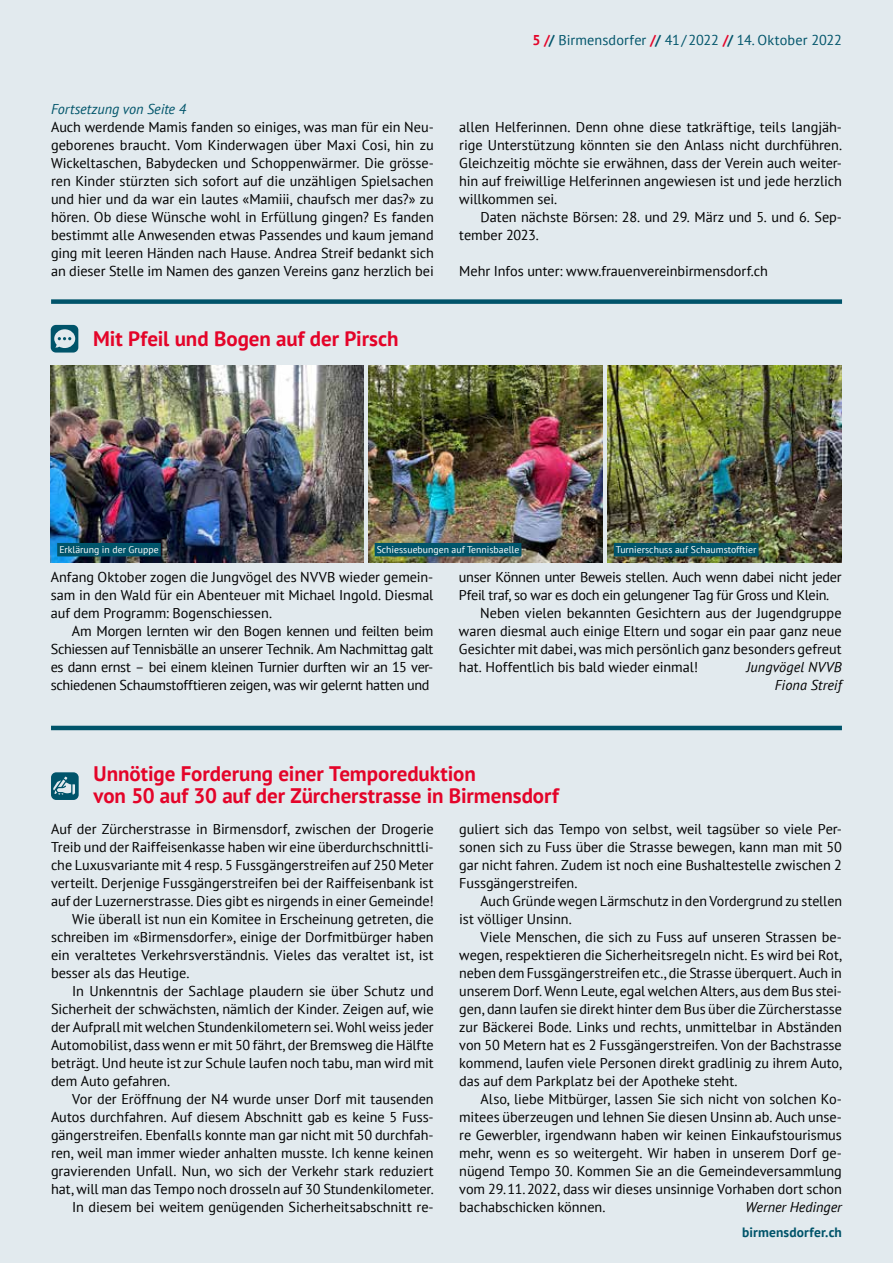
<style>
.page{position:relative;width:893px;height:1263px;background:#e2eaee}
.page>*{position:absolute;margin:0;border:0;box-sizing:border-box;transform-origin:0 0}
.t1{font:700 21px/21.8px "PT Sans";letter-spacing:-.005em;color:#e40429}
.t2{font:14.25px/18px "PT Sans";letter-spacing:-.005em;color:#000;text-align:justify}
.t3{font:14.25px "PT Sans";letter-spacing:-.025em;color:#000}
.t4{font:14.25px "PT Sans";letter-spacing:.005em;color:#00546a}
.t5{font:italic 14.25px/18px "PT Sans";color:#000;text-align:right}
.t6{font:italic 14.25px "PT Sans";letter-spacing:-.005em;color:#00546a}
.t7{font:700 13.5px "PT Sans";letter-spacing:.01em;color:#00546a}
.t8{font:9.75px "PT Sans";color:#fff}
.s1{font-weight:700;color:#e40429}
.s2{font-weight:700}
</style>
<div class="page">
<hr style="left:51px;top:726px;width:791px;height:4px;background:#00546a">
<div style="left:51px;top:299px;width:791px;height:5px;background:#00546a"></div>
<svg style="left:51px;top:325px;width:27px;height:28px"></svg>
<img style="left:51px;top:366px;width:312px;height:197px">
<img style="left:368px;top:366px;width:235px;height:197px">
<img style="left:607px;top:366px;width:235px;height:197px">
<div style="left:57px;top:543px;width:104px;height:13px;background:#00546a"></div>
<div style="left:375px;top:543px;width:146px;height:13px;background:#00546a"></div>
<div style="left:614px;top:543px;width:145px;height:13px;background:#00546a"></div>
<svg style="left:51px;top:772px;width:28px;height:28px"></svg>
<p class="t4" style="left:532px;top:31px;width:311px"><span class="s1">5 /</span><span class="s2">/</span> Birmensdorfer <span class="s1">/</span><span class="s2">/</span> 41/2022 <span class="s1">/</span><span class="s2">/</span> 14. Oktober 2022</p>
<p class="t6" style="left:51px;top:100px;width:137px">Fortsetzung von Seite 4</p>
<p class="t2" style="left:51px;top:117px;width:384px">Auch werdende Mamis fanden so einiges, was man für ein Neu&shy;geborenes braucht. Vom Kinderwagen über Maxi Cosi, hin zu Wickeltaschen, Babydecken und Schoppenwärmer. Die grösse&shy;ren Kinder stürzten sich sofort auf die unzähligen Spielsachen und hier und da war ein lautes «Mamiii, chaufsch mer das?» zu hören. Ob diese Wünsche wohl in Erfüllung gingen? Es fanden bestimmt alle Anwesenden etwas Passendes und kaum jemand ging mit leeren Händen nach Hause. Andrea Streif bedankt sich an dieser Stelle im Namen des ganzen Vereins ganz herzlich bei</p>
<p class="t2" style="left:459px;top:117px;width:384px">allen Helferinnen. Denn ohne diese tatkräftige, teils langjäh&shy;rige Unterstützung könnten sie den Anlass nicht durchführen.<br>Gleichzeitig möchte sie erwähnen, dass der Verein auch weiter&shy;hin auf freiwillige Helferinnen angewiesen ist und jede herzlich willkommen sei.</p>
<p class="t2" style="left:459px;top:207px;width:384px;text-indent:21px">Daten nächste Börsen: 28. und 29. März und 5. und 6. Sep&shy;tember 2023.</p>
<p class="t2" style="left:459px;top:261px;width:310px">Mehr Infos unter: www.frauenvereinbirmensdorf.ch</p>
<h1 class="t1" style="left:93px;top:327px;width:307px">Mit Pfeil und Bogen auf der Pirsch</h1>
<p class="t8" style="left:59px;top:543px;width:101px">Erklärung in der Gruppe</p>
<p class="t8" style="left:377px;top:543px;width:144px">Schiessuebungen auf Tennisbaelle</p>
<p class="t8" style="left:616px;top:543px;width:142px">Turnierschuss auf Schaumstofftier</p>
<p class="t2" style="left:51px;top:567px;width:384px">Anfang Oktober zogen die Jungvögel des NVVB wieder gemein&shy;sam in den Wald für ein Abenteuer mit Michael Ingold. Diesmal auf dem Programm: Bogenschiessen.</p>
<p class="t2" style="left:51px;top:621px;width:384px;text-indent:21px">Am Morgen lernten wir den Bogen kennen und feilten beim Schiessen auf Tennisbälle an unserer Technik. Am Nachmittag galt es dann ernst – bei einem kleinen Turnier durften wir an 15 ver&shy;schiedenen Schaumstofftieren zeigen, was wir gelernt hatten und</p>
<p class="t3" style="left:459px;top:568px;width:384px">unser Können unter Beweis stellen. Auch wenn dabei nicht jeder</p>
<p class="t3" style="left:459px;top:586px;width:372px">Pfeil traf, so war es doch ein gelungener Tag für Gross und Klein.</p>
<p class="t2" style="left:480px;top:603px;width:363px">Neben vielen bekannten Gesichtern aus der Jugendgruppe</p>
<p class="t2" style="left:459px;top:621px;width:384px">waren diesmal auch einige Eltern und sogar ein paar ganz neue</p>
<p class="t2" style="left:459px;top:639px;width:384px">Gesichter mit dabei, was mich persönlich ganz besonders gefreut</p>
<p class="t2" style="left:459px;top:657px;width:241px">hat. Hoffentlich bis bald wieder einmal!</p>
<p class="t5" style="left:746px;top:657px;width:97px">Jungvögel NVVB<br>Fiona Streif</p>
<h1 class="t1" style="left:94px;top:763px;width:467px">Unnötige Forderung einer Temporeduktion<br>von 50 auf 30 auf der Zürcherstrasse in Birmensdorf</h1>
<p class="t2" style="left:51px;top:819px;width:384px">Auf der Zürcherstrasse in Birmensdorf, zwischen der Drogerie</p>
<p class="t2" style="left:51px;top:837px;width:384px">Treib und der Raiffeisenkasse haben wir eine überdurchschnittli-</p>
<p class="t2" style="left:51px;top:855px;width:384px">che Luxusvariante mit 4 resp. 5 Fussgängerstreifen auf 250 Meter</p>
<p class="t2" style="left:51px;top:873px;width:384px">verteilt. Derjenige Fussgängerstreifen bei der Raiffeisenbank ist</p>
<p class="t2" style="left:51px;top:891px;width:384px">auf der Luzernerstrasse. Dies gibt es nirgends in einer Gemeinde!</p>
<p class="t2" style="left:72px;top:909px;width:363px">Wie überall ist nun ein Komitee in Erscheinung getreten, die</p>
<p class="t2" style="left:51px;top:927px;width:384px">schreiben im «Birmensdorfer», einige der Dorfmitbürger haben</p>
<p class="t2" style="left:51px;top:945px;width:384px">ein veraltetes Verkehrsverständnis. Vieles das veraltet ist, ist</p>
<p class="t2" style="left:51px;top:963px;width:140px">besser als das Heutige.</p>
<p class="t2" style="left:72px;top:981px;width:363px">In Unkenntnis der Sachlage plaudern sie über Schutz und</p>
<p class="t2" style="left:51px;top:999px;width:384px">Sicherheit der schwächsten, nämlich der Kinder. Zeigen auf, wie</p>
<p class="t2" style="left:51px;top:1017px;width:384px">der Aufprall mit welchen Stundenkilometern sei. Wohl weiss jeder</p>
<p class="t2" style="left:51px;top:1035px;width:384px">Automobilist, dass wenn er mit 50 fährt, der Bremsweg die Hälfte</p>
<p class="t2" style="left:51px;top:1053px;width:384px">beträgt. Und heute ist zur Schule laufen noch tabu, man wird mit</p>
<p class="t2" style="left:51px;top:1071px;width:121px">dem Auto gefahren.</p>
<p class="t2" style="left:72px;top:1089px;width:363px">Vor der Eröffnung der N4 wurde unser Dorf mit tausenden</p>
<p class="t2" style="left:51px;top:1107px;width:384px">Autos durchfahren. Auf diesem Abschnitt gab es keine 5 Fuss-</p>
<p class="t2" style="left:51px;top:1125px;width:384px">gängerstreifen. Ebenfalls konnte man gar nicht mit 50 durchfah-</p>
<p class="t2" style="left:51px;top:1143px;width:384px">ren, weil man immer wieder anhalten musste. Ich kenne keinen</p>
<p class="t2" style="left:51px;top:1161px;width:384px">gravierenden Unfall. Nun, wo sich der Verkehr stark reduziert</p>
<p class="t2" style="left:51px;top:1179px;width:384px">hat, will man das Tempo noch drosseln auf 30 Stundenkilometer.</p>
<p class="t2" style="left:72px;top:1197px;width:363px">In diesem bei weitem genügenden Sicherheitsabschnitt re-</p>
<p class="t2" style="left:459px;top:819px;width:384px">guliert sich das Tempo von selbst, weil tagsüber so viele Per&shy;sonen sich zu Fuss über die Strasse bewegen, kann man mit 50 gar nicht fahren. Zudem ist noch eine Bushaltestelle zwischen 2<br>Fussgängerstreifen.</p>
<p class="t2" style="left:459px;top:891px;width:384px;text-indent:21px">Auch Gründe wegen Lärmschutz in den Vordergrund zu stellen ist völliger Unsinn.</p>
<p class="t2" style="left:459px;top:927px;width:384px;text-indent:21px">Viele Menschen, die sich zu Fuss auf unseren Strassen be&shy;wegen, respektieren die Sicherheitsregeln nicht. Es wird bei Rot, neben dem Fussgängerstreifen etc., die Strasse überquert. Auch in unserem Dorf. Wenn Leute, egal welchen Alters, aus dem Bus stei&shy;gen, dann laufen sie direkt hinter dem Bus über die Zürcherstasse zur Bäckerei Bode. Links und rechts, unmittelbar in Abständen von 50 Metern hat es 2 Fussgängerstreifen. Von der Bachstrasse kommend, laufen viele Personen direkt gradlinig zu ihrem Auto, das auf dem Parkplatz bei der Apotheke steht.</p>
<p class="t2" style="left:459px;top:1089px;width:384px;text-indent:21px">Also, liebe Mitbürger, lassen Sie sich nicht von solchen Ko&shy;mitees überzeugen und lehnen Sie diesen Unsinn ab. Auch unse&shy;re Gewerbler, irgendwann haben wir keinen Einkaufstourismus mehr, wenn es so weitergeht. Wir haben in unserem Dorf ge&shy;nügend Tempo 30. Kommen Sie an die Gemeindeversammlung vom 29.11.2022, dass wir dieses unsinnige Vorhaben dort schon bachabschicken können.</p>
<p class="t5" style="left:745px;top:1197px;width:98px">Werner Hedinger</p>
<p class="t7" style="left:742px;top:1224px;width:101px">birmensdorfer.ch</p>
</div>
